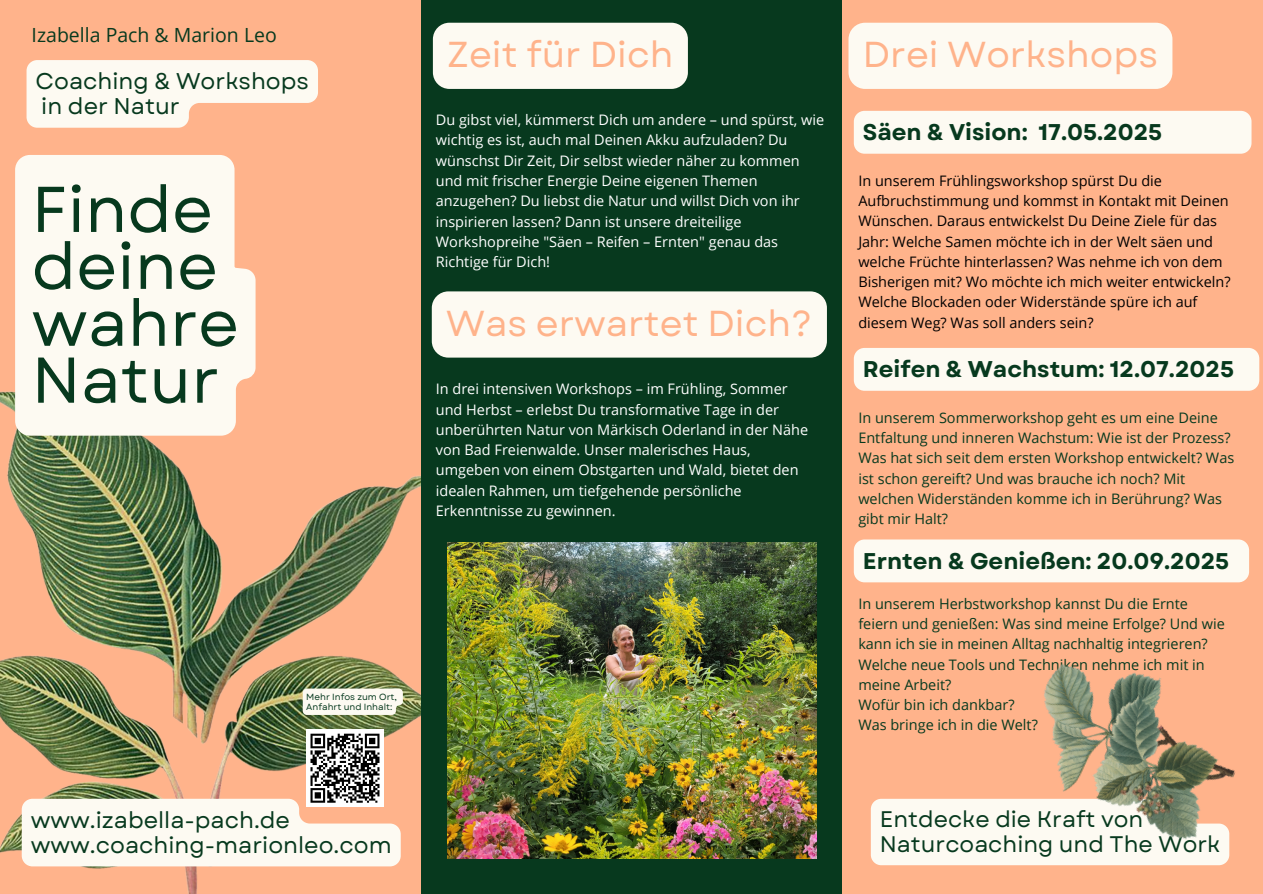
<style>
.page{position:relative;width:1263px;height:894px;background:#fff}
.page>*{position:absolute;margin:0;border:0;box-sizing:border-box;transform-origin:0 0}
.t1{font:64.5px/56.8px "Garet";color:#07391e}
.t2{font:36px "Garet";color:#ffb38b}
.t3{font:22.8px/24.8px "Garet";color:#07391e}
.t4{font:700 22.8px "Garet";color:#07391e}
.t5{font:22.5px/24.8px "Garet";color:#07391e}
.t6{font:19.5px "Open Sans";color:#07391e}
.t7{font:14.4px/20.2px "Open Sans";color:#fff}
.t8{font:14.4px/20.2px "Open Sans";color:#07391e}
.t9{font:14.4px/20.2px "Open Sans";color:#000}
.t10{font:9px "Garet";color:#07391e}
</style>
<div class="page">
<div style="left:0;top:0;width:1263px;height:893px;background:#ffb38b"></div>
<img style="left:0;top:391px;width:421px;height:502px">
<div style="left:421px;top:0;width:421px;height:893px;background:#07391e"></div>
<div style="left:433px;top:23px;width:255px;height:66px;background:#fdfaf2;border-radius:17px"></div>
<div style="left:848px;top:23px;width:324px;height:66px;background:#fdfaf2;border-radius:17px"></div>
<div style="left:871px;top:798px;width:358px;height:67px;background:#fdfaf2"></div>
<div style="left:15px;top:155px;width:241px;height:280px;background:#fdfaf2"></div>
<img style="left:1007px;top:663px;width:229px;height:195px">
<div style="left:432px;top:291px;width:395px;height:66px;background:#fdfaf2;border-radius:17px"></div>
<svg style="left:27px;top:60px;width:291px;height:68px"></svg>
<div style="left:854px;top:111px;width:397px;height:43px;background:#fdfaf2;border-radius:11px"></div>
<div style="left:854px;top:348px;width:405px;height:42px;background:#fdfaf2;border-radius:11px"></div>
<div style="left:854px;top:539px;width:395px;height:43px;background:#fdfaf2;border-radius:11px"></div>
<img style="left:447px;top:542px;width:369px;height:316px">
<div style="left:306px;top:729px;width:78px;height:77px;background:#fff"></div>
<svg style="left:22px;top:732px;width:379px;height:134px"></svg>
<svg style="left:303px;top:688px;width:100px;height:26px;background:#f5f3e9"></svg>
<h1 class="t6" style="left:32px;top:21px;width:247px">Izabella Pach &amp; Marion Leo</h1>
<h4 class="t3" style="left:36px;top:69px;width:275px">Coaching &amp; Workshops in der Natur</h4>
<p class="t1" style="left:32px;top:181px;width:209px">Finde deine wahre<br>Natur</p>
<h3 class="t10" style="left:306px;top:690px;width:92px">Mehr Infos zum Ort,</h3>
<h6 class="t10" style="left:306px;top:699px;width:88px">Anfahrt und Inhalt:</h6>
<p class="t3" style="left:31px;top:807px;width:362px">www.izabella-pach.de www.coaching-marionleo.com</p>
<h2 class="t2" style="left:447px;top:29px;width:228px">Zeit für Dich</h2>
<h6 class="t2" style="left:863px;top:29px;width:297px">Drei Workshops</h6>
<p class="t7" style="left:436px;top:109px;width:390px">Du gibst viel, kümmerst Dich um andere – und spürst, wie wichtig es ist, auch mal Deinen Akku aufzuladen? Du wünschst Dir Zeit, Dir selbst wieder näher zu kommen und mit frischer Energie Deine eigenen Themen anzugehen? Du liebst die Natur und willst Dich von ihr inspirieren lassen? Dann ist unsere dreiteilige Workshopreihe "Säen – Reifen – Ernten" genau das Richtige für Dich!</p>
<p class="t2" style="left:446px;top:297px;width:368px">Was erwartet Dich?</p>
<h5 class="t7" style="left:436px;top:378px;width:374px">In drei intensiven Workshops – im Frühling, Sommer und Herbst – erlebst Du transformative Tage in der unberührten Natur von Märkisch Oderland in der Nähe von Bad Freienwalde. Unser malerisches Haus, umgeben von einem Obstgarten und Wald, bietet den idealen Rahmen, um tiefgehende persönliche Erkenntnisse zu gewinnen.</h5>
<h2 class="t4" style="left:863px;top:116px;width:301px">Säen &amp; Vision: 17.05.2025</h2>
<h6 class="t9" style="left:858px;top:170px;width:374px">In unserem Frühlingsworkshop spürst Du die Aufbruchstimmung und kommst in Kontakt mit Deinen Wünschen. Daraus entwickelst Du Deine Ziele für das Jahr: Welche Samen möchte ich in der Welt säen und welche Früchte hinterlassen? Was nehme ich von dem Bisherigen mit? Wo möchte ich mich weiter entwickeln?<br>Welche Blockaden oder Widerstände spüre ich auf diesem Weg? Was soll anders sein?</h6>
<h3 class="t4" style="left:863px;top:353px;width:373px">Reifen &amp; Wachstum: 12.07.2025</h3>
<p class="t8" style="left:858px;top:407px;width:377px">In unserem Sommerworkshop geht es um eine Deine Entfaltung und inneren Wachstum: Wie ist der Prozess?<br>Was hat sich seit dem ersten Workshop entwickelt? Was ist schon gereift? Und was brauche ich noch? Mit welchen Widerständen komme ich in Berührung? Was gibt mir Halt?</p>
<h6 class="t4" style="left:863px;top:544px;width:368px">Ernten &amp; Genießen: 20.09.2025</h6>
<h4 class="t8" style="left:858px;top:593px;width:368px">In unserem Herbstworkshop kannst Du die Ernte feiern und genießen: Was sind meine Erfolge? Und wie kann ich sie in meinen Alltag nachhaltig integrieren?<br>Welche neue Tools und Techniken nehme ich mit in meine Arbeit?<br>Wofür bin ich dankbar?<br>Was bringe ich in die Welt?</h4>
<h2 class="t5" style="left:880px;top:806px;width:342px">Entdecke die Kraft von<br>Naturcoaching und The Work</h2>
</div>
